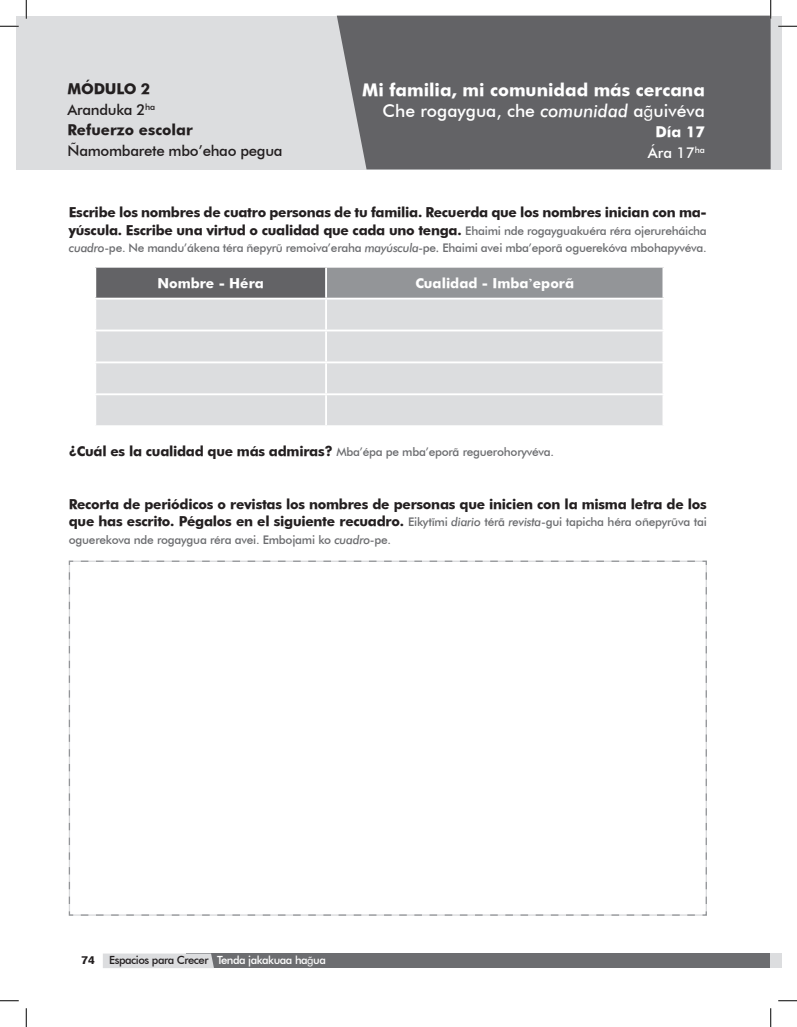
<style>
.page{position:relative;width:797px;height:1027px;background:#fff}
.page>*{position:absolute;margin:0;border:0;box-sizing:border-box;transform-origin:0 0}
.t1{font:17.5px "Futura G";color:#fff}
.t2{font:17.5px "Futura G Bold";color:#fff}
.t3{font:15px "Futura G";letter-spacing:-.02em;color:#231f20}
.t4{font:15px "Futura G Bold";color:#231f20}
.t5{font:15px "Futura G";color:#fff}
.t6{font:15px "Futura G Bold";color:#fff}
.t7{font:13.75px/17.5px "Futura G Bold";letter-spacing:-.02em;color:#231f20}
.t8{font:13.75px "Futura G Bold";color:#fff}
.t9{font:11.88px "Futura G";letter-spacing:-.02em;color:#6c6d70}
.t10{font:11.25px "Futura G";letter-spacing:-.04em;color:#231f20}
.t11{font:800 11.25px "Swiss 721 BT";color:#231f20}
.s1{font-family:"Futura G Medium";font-style:italic}
.s2{font-family:"Futura G";font-size:11.88px;color:#6c6d70}
.s3{font-family:"Futura G Bold";font-size:13.75px;color:#231f20}
.s4{font-family:"Futura G Medium";font-style:italic;font-size:11.88px;color:#6c6d70}
.s5{color:#fff}
</style>
<div class="page">
<div style="left:186px;top:953px;width:584px;height:15px;background:#6c6d70"></div>
<div style="left:770px;top:953px;width:11px;height:15px;background:#dcdddf"></div>
<svg style="left:103px;top:953px;width:111px;height:15px;background:#dadbdd"></svg>
<div style="left:16px;top:16px;width:453px;height:153px;background:#dcdddf"></div>
<div style="left:770px;top:16px;width:11px;height:153px;background:#dcdddf"></div>
<div style="left:337px;top:16px;width:433px;height:153px;background:#636366"></div>
<div style="left:95px;top:267px;width:231px;height:32px;background:#636366"></div>
<div style="left:326px;top:267px;width:337px;height:32px;background:#939598"></div>
<div style="left:96px;top:300px;width:566px;height:125px;background:#dcdddf"></div>
<hr style="left:94px;top:266px;width:232px;height:2px;background:#fff">
<hr style="left:94px;top:268px;width:2px;height:30px;background:#fff">
<hr style="left:326px;top:266px;width:338px;height:2px;background:#fff">
<hr style="left:325px;top:268px;width:2px;height:30px;background:#fff">
<hr style="left:662px;top:268px;width:2px;height:30px;background:#fff">
<hr style="left:94px;top:298px;width:232px;height:2px;background:#fff">
<hr style="left:326px;top:298px;width:338px;height:2px;background:#fff">
<hr style="left:325px;top:300px;width:2px;height:30px;background:#fff">
<hr style="left:94px;top:330px;width:232px;height:1px;background:#fff">
<hr style="left:326px;top:330px;width:338px;height:1px;background:#fff">
<hr style="left:325px;top:331px;width:2px;height:30px;background:#fff">
<hr style="left:94px;top:361px;width:232px;height:2px;background:#fff">
<hr style="left:326px;top:361px;width:338px;height:2px;background:#fff">
<hr style="left:325px;top:363px;width:2px;height:30px;background:#fff">
<hr style="left:94px;top:393px;width:232px;height:2px;background:#fff">
<hr style="left:326px;top:393px;width:338px;height:2px;background:#fff">
<hr style="left:325px;top:395px;width:2px;height:30px;background:#fff">
<svg style="left:68px;top:560px;width:639px;height:356px"></svg>
<svg style="left:0;top:25px;width:19px;height:2px"></svg>
<svg style="left:778px;top:25px;width:19px;height:2px"></svg>
<svg style="left:0;top:1000px;width:19px;height:1px"></svg>
<svg style="left:778px;top:1000px;width:19px;height:1px"></svg>
<svg style="left:25px;top:0;width:2px;height:19px"></svg>
<svg style="left:25px;top:1008px;width:2px;height:19px"></svg>
<svg style="left:770px;top:0;width:1px;height:19px"></svg>
<svg style="left:770px;top:1008px;width:1px;height:19px"></svg>
<p class="t4" style="left:68px;top:80px;width:84px">MÓDULO 2</p>
<p class="t3" style="left:68px;top:100px;width:89px">Aranduka 2<sup>ha</sup></p>
<p class="t4" style="left:68px;top:121px;width:127px">Refuerzo escolar</p>
<p class="t3" style="left:68px;top:141px;width:216px">Ñamombarete mbo’ehao pegua</p>
<p class="t2" style="left:362px;top:79px;width:344px">Mi familia, mi comunidad más cercana</p>
<p class="t1" style="left:382px;top:100px;width:324px">Che rogaygua, che <span class="s1">comunidad</span> açuivéva</p>
<p class="t6" style="left:655px;top:123px;width:51px">Día 17</p>
<p class="t5" style="left:648px;top:143px;width:59px">Ára 17<sup>ha</sup></p>
<p class="t7" style="left:69px;top:204px;width:639px">Escribe los nombres de cuatro personas de tu familia. Recuerda que los nombres inician con ma&shy;yúscula. Escribe una virtud o cualidad que cada uno tenga. <span class="s2">Ehaimi nde rogayguakuéra réra ojerureháicha</span></p>
<p class="t9" style="left:69px;top:241px;width:639px"><span class="s1">cuadro</span>-pe. Ne mandu’ákena téra ñepyrü remoiva’eraha <span class="s1">mayúscula-</span>pe<span class="s1">.</span> Ehaimi avei mba’eporä oguerekóva mbohapyvéva.</p>
<p class="t8" style="left:157px;top:275px;width:108px">Nombre - Héra</p>
<p class="t8" style="left:415px;top:275px;width:160px">Cualidad - Imba’eporä</p>
<p class="t9" style="left:69px;top:445px;width:487px"><span class="s3">¿Cuál es la cualidad que más admiras?</span> Mba’épa pe mba’eporä reguerohoryvéva.</p>
<p class="t7" style="left:69px;top:495px;width:639px">Recorta de periódicos o revistas los nombres de personas que inicien con la misma letra de los que has escrito. Pégalos en el siguiente recuadro. <span class="s2">Eikytïmi</span> <span class="s4">diario</span> <span class="s2">térä</span> <span class="s4">revista</span><span class="s2">-gui tapicha héra oñepyrüva tai</span></p>
<p class="t9" style="left:69px;top:532px;width:324px">oguerekova nde rogaygua réra avei. Embojami ko <span class="s1">cuadro</span>-pe.</p>
<p class="t11" style="left:81px;top:953px;width:15px">74</p>
<p class="t10" style="left:109px;top:953px;width:218px">Espacios para Crecer <span class="s5">Tenda jakakuaa haçua</span></p>
</div>
